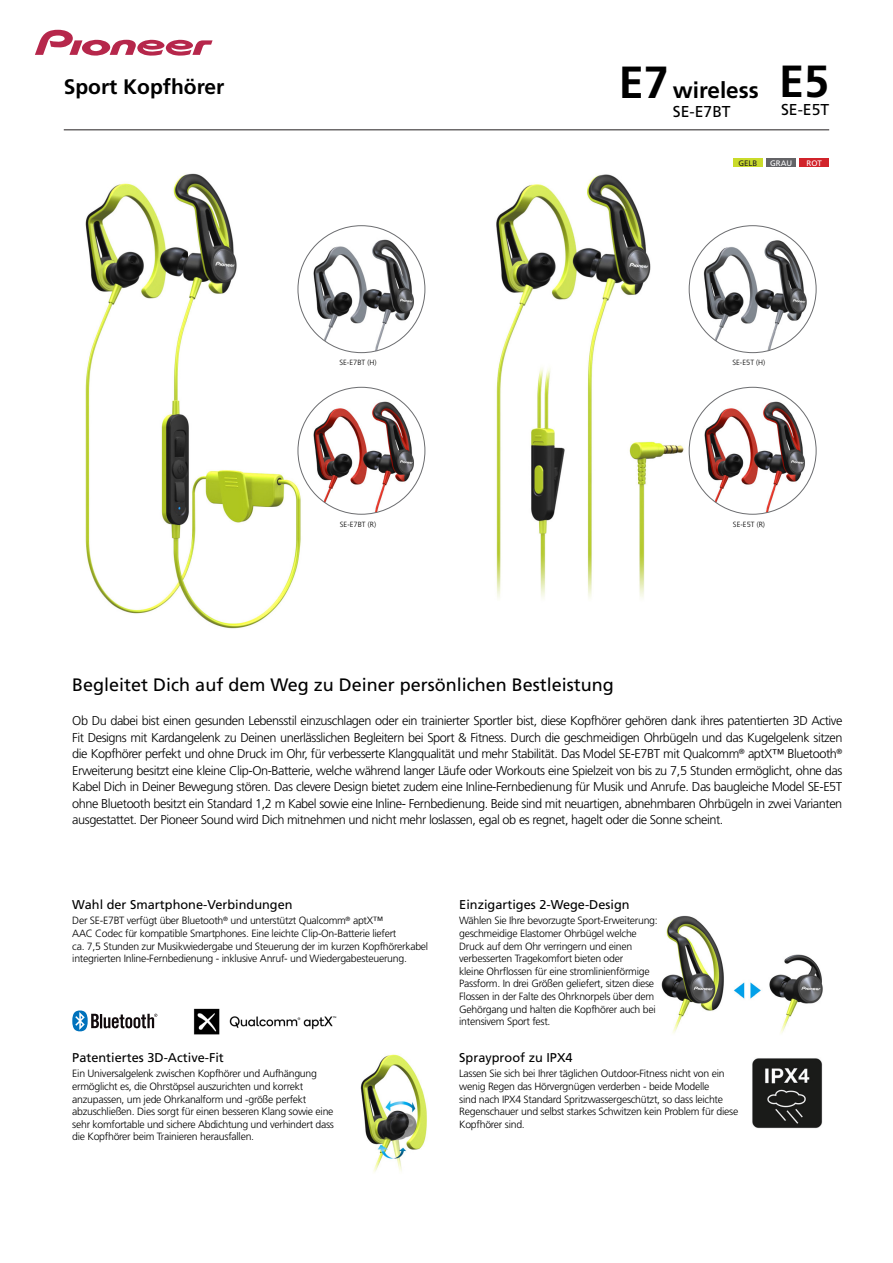
<style>
.page{position:relative;width:893px;height:1263px;background:#fff}
.page>*{position:absolute;margin:0;border:0;box-sizing:border-box;transform-origin:0 0}
.t1{font:700 45px "Frutiger LT Std";color:#000}
.t2{font:700 22.5px "Frutiger LT Std";color:#000}
.Produkt_Überschrift{font:700 21px "Frutiger LT Std";color:#000}
.Paragraph_Style4{font:18px "Frutiger LT Std";color:#000}
.t3{font:15.75px "Frutiger LT Std";color:#000}
.Intro_Text{font:300 12.75px/16.5px "Frutiger LT Std";letter-spacing:-.035em;color:#000;text-align:justify}
.t4{font:12.75px "Frutiger LT Std";color:#000}
.t5{font:300 10.5px/12.6px "Frutiger LT Std";letter-spacing:-.025em;color:#000}
.t6{font:7.95px "Frutiger LT Std";color:#fff}
.t7{font:7.95px "Frutiger LT Std";color:#231f20}
.t8{font:300 7.5px "Frutiger LT Std";color:#000}
.s1{font-size:45px}
</style>
<div class="page">
<img style="left:496px;top:174px;width:193px;height:425px">
<img style="left:85px;top:173px;width:216px;height:456px">
<svg style="left:297px;top:225px;width:129px;height:128px"></svg>
<svg style="left:689px;top:225px;width:128px;height:128px"></svg>
<svg style="left:297px;top:387px;width:129px;height:128px"></svg>
<svg style="left:689px;top:387px;width:128px;height:128px"></svg>
<div style="left:733px;top:158px;width:30px;height:9px;background:#cadb2a"></div>
<div style="left:766px;top:158px;width:30px;height:9px;background:#636366"></div>
<div style="left:799px;top:158px;width:30px;height:9px;background:#d1232a"></div>
<svg style="left:35px;top:30px;width:178px;height:26px"></svg>
<hr style="left:64px;top:129px;width:765px;height:1px;background:#231f20">
<svg style="left:72px;top:1010px;width:85px;height:21px"></svg>
<img style="left:752px;top:1058px;width:70px;height:70px">
<img style="left:661px;top:915px;width:162px;height:119px">
<img style="left:360px;top:1054px;width:67px;height:118px">
<img style="left:193px;top:1008px;width:144px;height:27px">
<p class="Produkt_Überschrift" style="left:64px;top:75px;width:162px">Sport Kopfhörer</p>
<p class="t2" style="left:619px;top:76px;width:141px"><span class="s1">E7</span> wireless</p>
<p class="t3" style="left:673px;top:102px;width:59px">SE-E7BT</p>
<p class="t1" style="left:779px;top:55px;width:52px">E5</p>
<p class="t3" style="left:781px;top:100px;width:50px">SE-E5T</p>
<p class="t7" style="left:738px;top:158px;width:20px">GELB</p>
<p class="t6" style="left:770px;top:158px;width:24px">GRAU</p>
<p class="t6" style="left:807px;top:158px;width:17px">ROT</p>
<p class="t8" style="left:339px;top:358px;width:39px">SE-E7BT (H)</p>
<p class="t8" style="left:732px;top:358px;width:34px">SE-E5T (H)</p>
<p class="t8" style="left:340px;top:520px;width:38px">SE-E7BT (R)</p>
<p class="t8" style="left:733px;top:520px;width:34px">SE-E5T (R)</p>
<p class="Paragraph_Style4" style="left:72px;top:674px;width:543px">Begleitet Dich auf dem Weg zu Deiner persönlichen Bestleistung</p>
<p class="Intro_Text" style="left:72px;top:713px;width:772px">Ob Du dabei bist einen gesunden Lebensstil einzuschlagen oder ein trainierter Sportler bist, diese Kopfhörer gehören dank ihres patentierten 3D Active Fit Designs mit Kardangelenk zu Deinen unerlässlichen Begleitern bei Sport &amp; Fitness. Durch die geschmeidigen Ohrbügeln und das Kugelgelenk sitzen die Kopfhörer perfekt und ohne Druck im Ohr, für verbesserte Klangqualität und mehr Stabilität. Das Model SE-E7BT mit Qualcomm<sup>®</sup> aptX™ Bluetooth<sup>® </sup>Erweiterung besitzt eine kleine Clip-On-Batterie, welche während langer Läufe oder Workouts eine Spielzeit von bis zu 7,5 Stunden ermöglicht, ohne das Kabel Dich in Deiner Bewegung stören. Das clevere Design bietet zudem eine Inline-Fernbedienung für Musik und Anrufe. Das baugleiche Model SE-E5T ohne Bluetooth besitzt ein Standard 1,2 m Kabel sowie eine Inline- Fernbedienung. Beide sind mit neuartigen, abnehmbaren Ohrbügeln in zwei Varianten ausgestattet. Der Pioneer Sound wird Dich mitnehmen und nicht mehr loslassen, egal ob es regnet, hagelt oder die Sonne scheint.</p>
<p class="t4" style="left:72px;top:897px;width:222px">Wahl der Smartphone-Verbindungen</p>
<p class="t5" style="left:72px;top:914px;width:313px">Der SE-E7BT verfügt über Bluetooth<sup>®</sup> und unterstützt Qualcomm<sup>®</sup> aptX™</p>
<p class="t5" style="left:72px;top:927px;width:326px">AAC Codec für kompatible Smartphones. Eine leichte Clip-On-Batterie liefert</p>
<p class="t5" style="left:72px;top:940px;width:357px">ca. 7,5 Stunden zur Musikwiedergabe und Steuerung der im kurzen Kopfhörerkabel integrierten Inline-Fernbedienung - inklusive Anruf- und Wiedergabesteuerung.</p>
<p class="t4" style="left:72px;top:1050px;width:153px">Patentiertes 3D-Active-Fit</p>
<p class="t5" style="left:72px;top:1068px;width:263px">Ein Universalgelenk zwischen Kopfhörer und Aufhängung ermöglicht es, die Ohrstöpsel auszurichten und korrekt anzupassen, um jede Ohrkanalform und -größe perfekt abzuschließen. Dies sorgt für einen besseren Klang sowie eine sehr komfortable und sichere Abdichtung und verhindert dass die Kopfhörer beim Trainieren herausfallen.</p>
<p class="t4" style="left:459px;top:897px;width:172px">Einzigartiges 2-Wege-Design</p>
<p class="t5" style="left:459px;top:914px;width:200px">Wählen Sie Ihre bevorzugte Sport-Erweiterung: geschmeidige Elastomer Ohrbügel welche Druck auf dem Ohr verringern und einen verbesserten Tragekomfort bieten oder<br>kleine Ohrflossen für eine stromlinienförmige Passform. In drei Größen geliefert, sitzen diese Flossen in der Falte des Ohrknorpels über dem Gehörgang und halten die Kopfhörer auch bei intensivem Sport fest.</p>
<p class="t4" style="left:459px;top:1050px;width:115px">Sprayproof zu IPX4</p>
<p class="t5" style="left:459px;top:1068px;width:281px">Lassen Sie sich bei Ihrer täglichen Outdoor-Fitness nicht von ein wenig Regen das Hörvergnügen verderben - beide Modelle<br>sind nach IPX4 Standard Spritzwassergeschützt, so dass leichte Regenschauer und selbst starkes Schwitzen kein Problem für diese Kopfhörer sind.</p>
</div>
